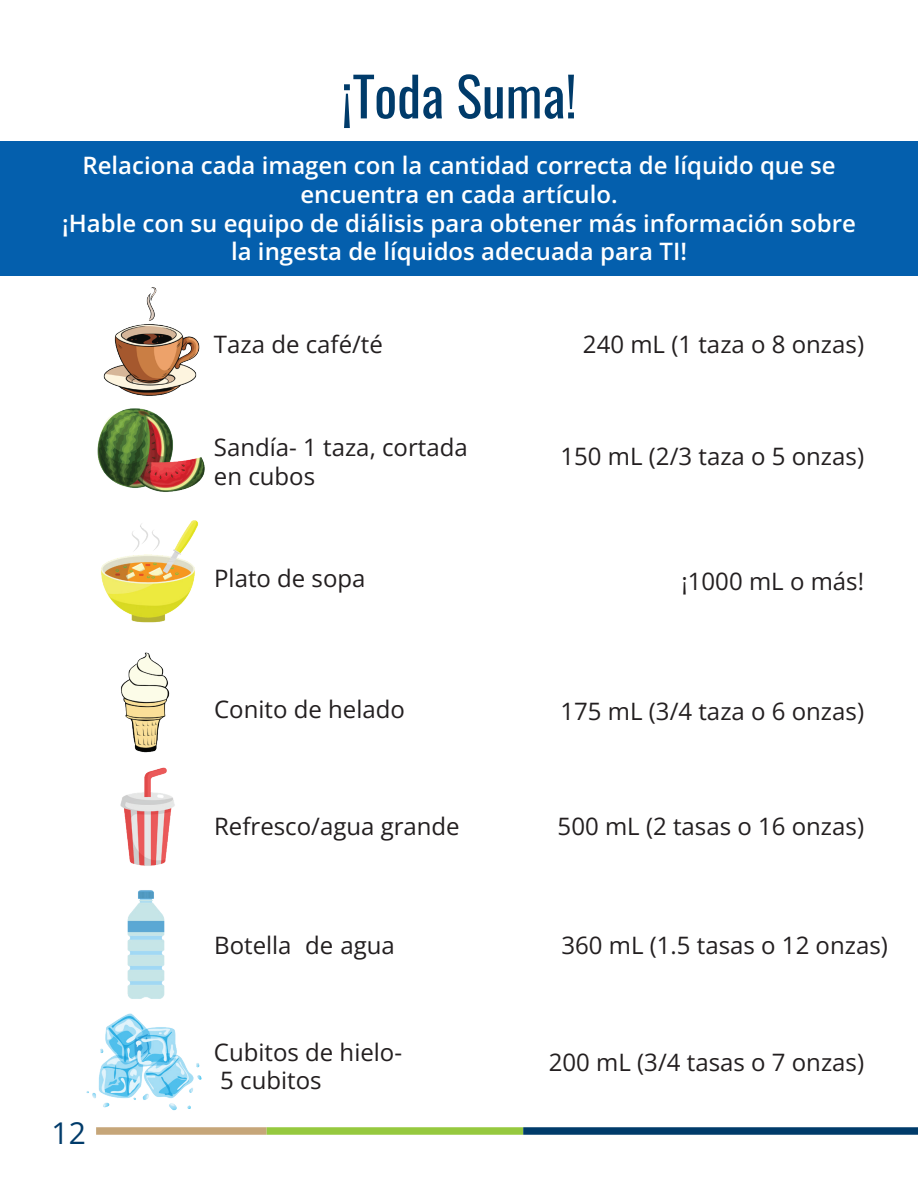
<style>
.page{position:relative;width:918px;height:1188px;background:#fff}
.page>*{position:absolute;margin:0;border:0;box-sizing:border-box;transform-origin:0 0}
.t1{font:54px "Oswald";color:#003b6a}
.t2{font:30px "Open Sans";color:#003b6a}
.t3{font:24px/28.8px "Open Sans";color:#231f20}
.t4{font:600 24px/28.8px "Open Sans";color:#fff;text-align:center}
</style>
<div class="page">
<div style="left:96px;top:1127px;width:171px;height:8px;background:#c6a679"></div>
<div style="left:267px;top:1127px;width:256px;height:8px;background:#96c93f"></div>
<div style="left:523px;top:1127px;width:395px;height:8px;background:#003b6a"></div>
<div style="left:0;top:141px;width:918px;height:134px;background:#045fad"></div>
<img style="left:87px;top:275px;width:126px;height:121px">
<img style="left:97px;top:408px;width:108px;height:84px">
<img style="left:101px;top:520px;width:97px;height:103px">
<img style="left:121px;top:652px;width:49px;height:101px">
<img style="left:120px;top:767px;width:55px;height:99px">
<img style="left:127px;top:890px;width:38px;height:109px">
<img style="left:86px;top:1013px;width:116px;height:98px">
<h1 class="t1" style="left:341px;top:48px;width:237px">¡Toda Suma!</h1>
<p class="t4" style="left:62px;top:150px;width:795px">Relaciona cada imagen con la cantidad correcta de líquido que se encuentra en cada artículo.<br>¡Hable con su equipo de diálisis para obtener más información sobre la ingesta de líquidos adecuada para TI!</p>
<p class="t3" style="left:214px;top:329px;width:171px">Taza de café/té</p>
<p class="t3" style="left:583px;top:329px;width:283px">240 mL (1 taza o 8 onzas)</p>
<p class="t3" style="left:214px;top:432px;width:255px">Sandía- 1 taza, cortada en cubos</p>
<p class="t3" style="left:560px;top:441px;width:305px">150 mL (2/3 taza o 5 onzas)</p>
<p class="t3" style="left:214px;top:564px;width:153px">Plato de sopa</p>
<p class="t3" style="left:682px;top:566px;width:184px">¡1000 mL o más!</p>
<p class="t3" style="left:214px;top:694px;width:192px">Conito de helado</p>
<p class="t3" style="left:560px;top:696px;width:305px">175 mL (3/4 taza o 6 onzas)</p>
<p class="t3" style="left:214px;top:811px;width:247px">Refresco/agua grande</p>
<p class="t3" style="left:558px;top:811px;width:308px">500 mL (2 tasas o 16 onzas)</p>
<p class="t3" style="left:214px;top:930px;width:182px">Botella de agua</p>
<p class="t3" style="left:561px;top:930px;width:328px">360 mL (1.5 tasas o 12 onzas)</p>
<p class="t2" style="left:52px;top:1112px;width:36px">12</p>
<p class="t3" style="left:214px;top:1037px;width:190px">Cubitos de hielo-<br>5 cubitos</p>
<p class="t3" style="left:549px;top:1048px;width:317px">200 mL (3/4 tasas o 7 onzas)</p>
</div>
